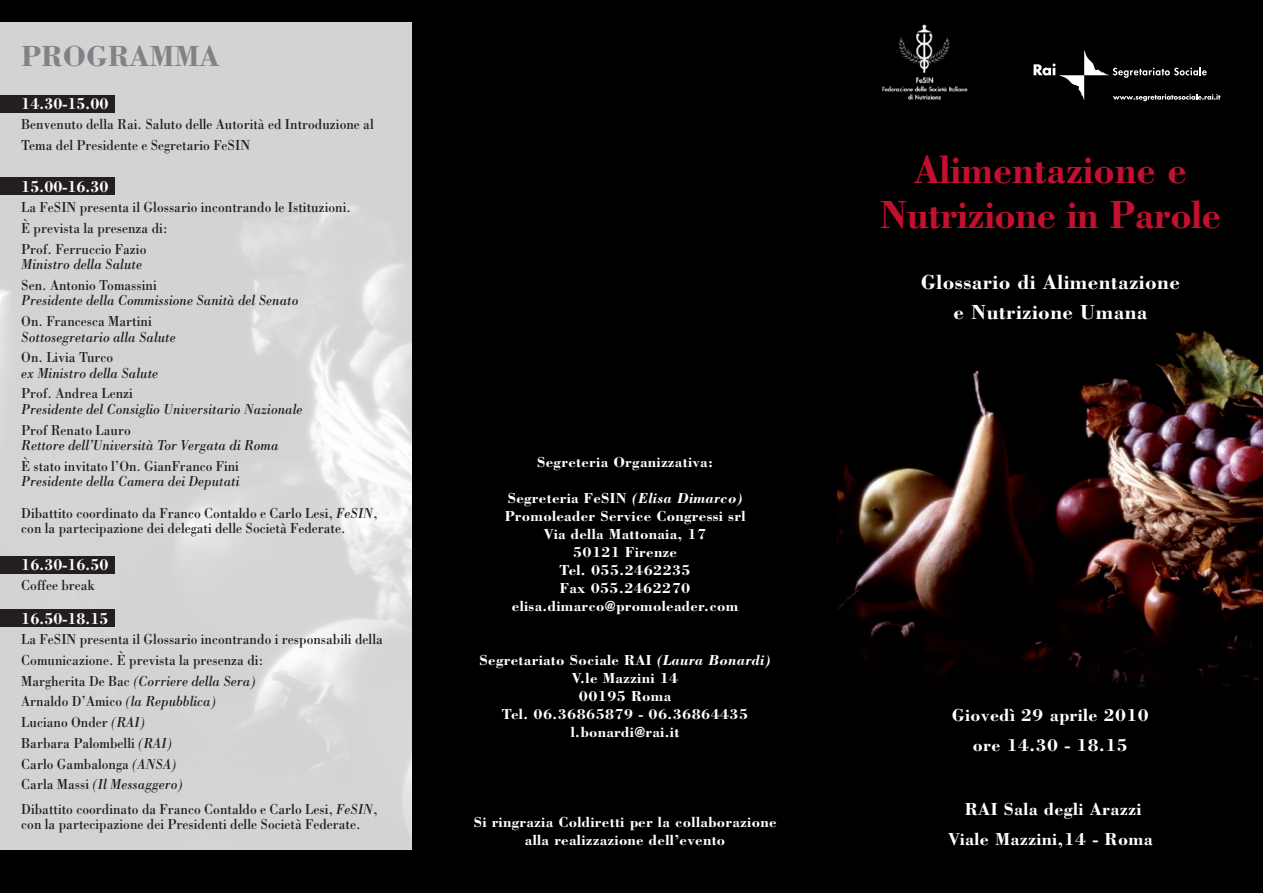
<style>
.page{position:relative;width:1263px;height:893px;background:#fff}
.page>*{position:absolute;margin:0;border:0;box-sizing:border-box;transform-origin:0 0}
.t1{font:700 40.5px "Bodoni";letter-spacing:-.01em;color:#c3102f;scale:.95 1}
.t2{font:700 30px "Bodoni";color:#808285}
.t3{font:700 21px "Bodoni";letter-spacing:.02em;color:#fff}
.t4{font:700 18px "Bodoni";letter-spacing:.02em;color:#fff}
.t5{font:700 16.5px "Bodoni";color:#fff;scale:.9 1}
.t6{font:15px/20.7px "Bodoni";color:#231f20;scale:.9 1}
.t7{font:700 15px "Bodoni";letter-spacing:.02em;color:#fff}
.t8{font:italic 15px "Bodoni";color:#231f20;scale:.9 1}
.s1{font-style:italic}
.s2{font-style:normal}
</style>
<div class="page">
<img style="left:0;top:21px;width:412px;height:829px">
<div style="left:412px;top:0;width:851px;height:893px;background:#000"></div>
<img style="left:838px;top:96px;width:425px;height:592px">
<img style="left:880px;top:24px;width:88px;height:81px">
<svg style="left:1033px;top:51px;width:187px;height:50px"></svg>
<div style="left:0;top:0;width:412px;height:21px;background:#000"></div>
<div style="left:0;top:850px;width:412px;height:43px;background:#000"></div>
<div style="left:0;top:95px;width:115px;height:17px;background:#231f20"></div>
<div style="left:0;top:178px;width:115px;height:17px;background:#231f20"></div>
<div style="left:0;top:556px;width:115px;height:17px;background:#231f20"></div>
<div style="left:0;top:609px;width:115px;height:17px;background:#231f20"></div>
<p class="t2" style="left:21px;top:37px;width:200px">PROGRAMMA</p>
<p class="t5" style="left:21px;top:93px;width:99px">14.30-15.00</p>
<p class="t6" style="left:21px;top:114px;width:393px">Benvenuto della Rai. Saluto delle Autorità ed Introduzione al<br>Tema del Presidente e Segretario FeSIN</p>
<p class="t5" style="left:21px;top:176px;width:99px">15.00-16.30</p>
<p class="t6" style="left:21px;top:197px;width:368px">La FeSIN presenta il Glossario incontrando le Istituzioni.</p>
<p class="t6" style="left:21px;top:217px;width:164px">è prevista la presenza di:</p>
<p class="t6" style="left:21px;top:238px;width:141px">Prof. Ferruccio Fazio</p>
<p class="t8" style="left:21px;top:255px;width:136px">Ministro della Salute</p>
<p class="t6" style="left:21px;top:274px;width:152px">Sen. Antonio Tomassini</p>
<p class="t8" style="left:21px;top:291px;width:309px">Presidente della Commissione Sanità del Senato</p>
<p class="t6" style="left:21px;top:310px;width:146px">On. Francesca Martini</p>
<p class="t8" style="left:21px;top:328px;width:173px">Sottosegretario alla Salute</p>
<p class="t6" style="left:21px;top:347px;width:104px">On. Livia Turco</p>
<p class="t8" style="left:21px;top:364px;width:154px">ex Ministro della Salute</p>
<p class="t6" style="left:21px;top:383px;width:126px">Prof. Andrea Lenzi</p>
<p class="t8" style="left:21px;top:400px;width:314px">Presidente del Consiglio Universitario Nazionale</p>
<p class="t6" style="left:21px;top:419px;width:123px">Prof Renato Lauro</p>
<p class="t8" style="left:21px;top:436px;width:287px">Rettore dell’Università Tor Vergata di Roma</p>
<p class="t6" style="left:21px;top:455px;width:243px">è stato invitato l’On. GianFranco Fini</p>
<p class="t8" style="left:21px;top:472px;width:244px">Presidente della Camera dei Deputati</p>
<p class="t6" style="left:21px;top:505px;width:397px;line-height:15.5px">Dibattito coordinato da Franco Contaldo e Carlo Lesi, <span class="s1">FeSIN</span>, con la partecipazione dei delegati delle Società Federate.</p>
<p class="t5" style="left:21px;top:554px;width:99px">16.30-16.50</p>
<p class="t6" style="left:21px;top:575px;width:84px">Coffee break</p>
<p class="t5" style="left:21px;top:608px;width:99px">16.50-18.15</p>
<p class="t6" style="left:21px;top:629px;width:403px">La FeSIN presenta il Glossario incontrando i responsabili della<br>Comunicazione. è prevista la presenza di:</p>
<p class="t8" style="left:21px;top:672px;width:262px"><span class="s2">Margherita De Bac</span> (Corriere della Sera)</p>
<p class="t6" style="left:21px;top:691px;width:218px">Arnaldo D’Amico <span class="s1">(la Repubblica)</span></p>
<p class="t6" style="left:21px;top:711px;width:139px">Luciano Onder <span class="s1">(RAI)</span></p>
<p class="t6" style="left:21px;top:732px;width:169px">Barbara Palombelli <span class="s1">(RAI)</span></p>
<p class="t6" style="left:21px;top:753px;width:174px">Carlo Gambalonga <span class="s1">(ANSA)</span></p>
<p class="t8" style="left:21px;top:775px;width:181px"><span class="s2">Carla Massi</span> (Il Messaggero)</p>
<p class="t6" style="left:21px;top:801px;width:397px;line-height:15.5px">Dibattito coordinato da Franco Contaldo e Carlo Lesi, <span class="s1">FeSIN</span>, con la partecipazione dei Presidenti delle Società Federate.</p>
<p class="t7" style="left:537px;top:453px;width:177px">Segreteria Organizzativa:</p>
<p class="t7" style="left:508px;top:489px;width:236px">Segreteria FeSIN <span class="s1">(Elisa Dimarco)</span></p>
<p class="t7" style="left:505px;top:507px;width:242px">Promoleader Service Congressi srl</p>
<p class="t7" style="left:544px;top:525px;width:164px">Via della Mattonaia, 17</p>
<p class="t7" style="left:573px;top:543px;width:105px">50121 Firenze</p>
<p class="t7" style="left:559px;top:561px;width:133px">Tel. 055.2462235</p>
<p class="t7" style="left:560px;top:579px;width:132px">Fax 055.2462270</p>
<p class="t7" style="left:512px;top:597px;width:228px">elisa.dimarco@promoleader.com</p>
<p class="t7" style="left:480px;top:651px;width:292px">Segretariato Sociale RAI <span class="s1">(Laura Bonardi)</span></p>
<p class="t7" style="left:572px;top:669px;width:108px">V.le Mazzini 14</p>
<p class="t7" style="left:579px;top:687px;width:94px">00195 Roma</p>
<p class="t7" style="left:502px;top:705px;width:248px">Tel. 06.36865879 - 06.36864435</p>
<p class="t7" style="left:571px;top:723px;width:110px">l.bonardi@rai.it</p>
<p class="t7" style="left:474px;top:813px;width:304px">Si ringrazia Coldiretti per la collaborazione</p>
<p class="t7" style="left:525px;top:831px;width:202px">alla realizzazione dell’evento</p>
<p class="t1" style="left:914px;top:144px;width:288px">Alimentazione e</p>
<p class="t1" style="left:880px;top:189px;width:361px">Nutrizione in Parole</p>
<p class="t3" style="left:921px;top:268px;width:261px">Glossario di Alimentazione</p>
<p class="t3" style="left:953px;top:298px;width:195px">e Nutrizione Umana</p>
<p class="t4" style="left:952px;top:704px;width:199px">Giovedì 29 aprile 2010</p>
<p class="t4" style="left:973px;top:734px;width:157px">ore 14.30 - 18.15</p>
<p class="t4" style="left:965px;top:798px;width:178px">RAI Sala degli Arazzi</p>
<p class="t4" style="left:948px;top:828px;width:206px">Viale Mazzini,14 - Roma</p>
</div>
